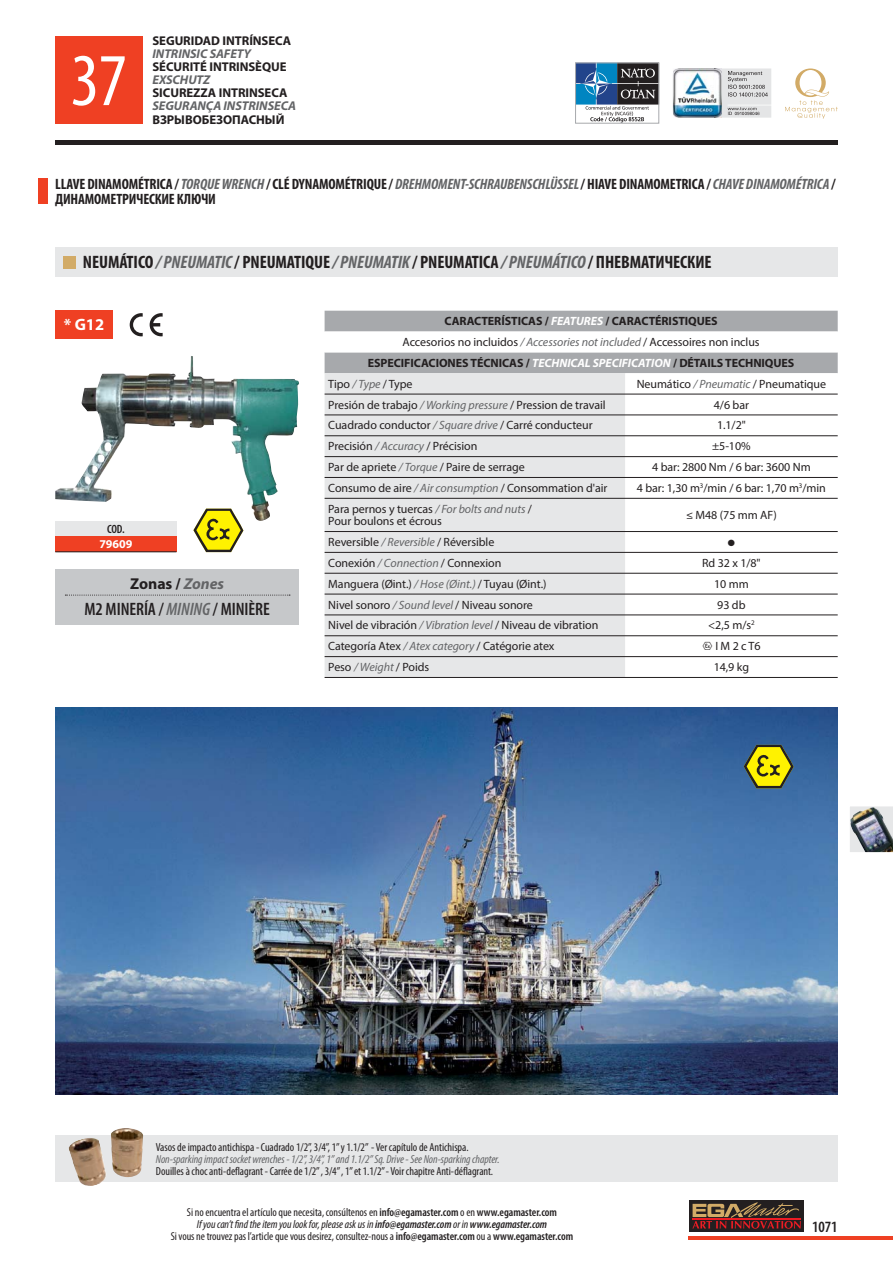
<style>
.page{position:relative;width:893px;height:1263px;background:#fff}
.page>*{position:absolute;margin:0;border:0;box-sizing:border-box;transform-origin:0 0}
.t1{font:condensed 75px "Myriad Pro";color:#fff}
.t2{font:700 condensed 18px "Myriad Pro";letter-spacing:-.005em;color:#231f20}
.t3{font:600 condensed 18px "Myriad Pro";letter-spacing:-.005em;color:#231f20}
.t4{font:700 16.5px "Myriad Pro";color:#fff}
.t5{font:700 15.75px "Myriad Pro";letter-spacing:-.005em;color:#231f20}
.t6{font:600 condensed 15.75px "Myriad Pro";color:#231f20}
.t7{font:700 condensed 15px/15.3px "Myriad Pro";letter-spacing:-.01em;color:#231f20}
.t8{font:700 12.75px "Myriad Pro";letter-spacing:-.005em;color:#231f20}
.t9{font:italic 700 12.75px "Myriad Pro";letter-spacing:-.005em;color:#636466}
.t10{font:12px/12.5px "Myriad Pro";letter-spacing:-.005em;color:#231f20}
.t11{font:700 12px "Myriad Pro";letter-spacing:-.005em;color:#231f20}
.t12{font:700 12px "Myriad Pro";letter-spacing:-.005em;color:#fff}
.t13{font:600 condensed 12px "Myriad Pro";color:#231f20}
.t14{font:condensed 11.7px "Myriad Pro";letter-spacing:-.005em;color:#231f20}
.t15{font:italic condensed 11.7px "Myriad Pro";letter-spacing:-.005em;color:#636466}
.t16{font:condensed 11.55px/11.9px "Myriad Pro";letter-spacing:-.005em;color:#231f20;text-align:center}
.t17{font:9px "Zapf Dingbats";color:#231f20}
.s1{font-style:italic;color:#636466}
.s2{font-style:italic;color:#fff}
.s3{font-family:"Egamaster Iconografia"}
.s4{font-weight:600}
.s5{font-style:italic}
.s6{font-weight:600;font-style:italic}
</style>
<div class="page">
<svg style="left:722px;top:68px;width:49px;height:50px;background:#d2d3d4"></svg>
<img style="left:673px;top:68px;width:41px;height:50px">
<img style="left:714px;top:68px;width:8px;height:50px">
<svg style="left:785px;top:68px;width:53px;height:51px"></svg>
<svg style="left:577px;top:65px;width:80px;height:56px"></svg>
<div style="left:575px;top:63px;width:84px;height:60px;border:1px solid #a7a9ac"></div>
<img style="left:55px;top:356px;width:244px;height:165px">
<div style="left:55px;top:36px;width:88px;height:87px;background:#ef4023"></div>
<div style="left:55px;top:521px;width:121px;height:15px;background:#e6e7e8"></div>
<div style="left:55px;top:536px;width:121px;height:16px;background:#ef4023"></div>
<hr style="left:55px;top:551px;width:121px;height:1px;background:#231f20">
<div style="left:325px;top:311px;width:513px;height:20px;background:#a7a9ac"></div>
<svg style="left:325px;top:331px;width:513px;height:346px"></svg>
<div style="left:325px;top:373px;width:300px;height:304px;background:#e6e7e8"></div>
<hr style="left:325px;top:394px;width:513px;height:1px;background:#231f20">
<hr style="left:325px;top:415px;width:513px;height:1px;background:#231f20">
<hr style="left:325px;top:435px;width:513px;height:1px;background:#231f20">
<hr style="left:325px;top:456px;width:513px;height:1px;background:#231f20">
<hr style="left:325px;top:477px;width:513px;height:1px;background:#231f20">
<hr style="left:325px;top:498px;width:513px;height:1px;background:#231f20">
<hr style="left:325px;top:531px;width:513px;height:1px;background:#231f20">
<hr style="left:325px;top:552px;width:513px;height:1px;background:#231f20">
<hr style="left:325px;top:573px;width:513px;height:1px;background:#231f20">
<hr style="left:325px;top:594px;width:513px;height:1px;background:#231f20">
<hr style="left:325px;top:615px;width:513px;height:1px;background:#231f20">
<hr style="left:325px;top:635px;width:513px;height:1px;background:#231f20">
<hr style="left:325px;top:656px;width:513px;height:1px;background:#231f20">
<hr style="left:325px;top:677px;width:513px;height:1px;background:#231f20">
<div style="left:55px;top:569px;width:244px;height:56px;background:#c6c8ca"></div>
<svg style="left:65px;top:595px;width:225px;height:1px"></svg>
<svg style="left:150px;top:313px;width:13px;height:23px"></svg>
<svg style="left:130px;top:313px;width:13px;height:23px"></svg>
<div style="left:55px;top:311px;width:58px;height:28px;background:#ef4023"></div>
<svg style="left:193px;top:509px;width:50px;height:43px"></svg>
<div style="left:55px;top:1135px;width:783px;height:47px;background:#e6e7e8"></div>
<img style="left:111px;top:1128px;width:32px;height:49px">
<img style="left:69px;top:1138px;width:37px;height:48px">
<div style="left:55px;top:248px;width:783px;height:29px;background:#e6e7e8"></div>
<div style="left:64px;top:256px;width:12px;height:12px;background:#d2ab67"></div>
<div style="left:38px;top:179px;width:10px;height:25px;background:#ef4023"></div>
<img style="left:55px;top:707px;width:783px;height:387px">
<svg style="left:744px;top:745px;width:50px;height:43px;background:#9ca02d"></svg>
<div style="left:55px;top:140px;width:783px;height:5px;background:#231f20"></div>
<hr style="left:689px;top:1236px;width:204px;height:3px;background:#ef4023">
<div style="left:689px;top:1200px;width:115px;height:32px;background:#231f20"></div>
<svg style="left:692px;top:1202px;width:109px;height:27px"></svg>
<img style="left:850px;top:806px;width:43px;height:47px">
<h1 class="t1" style="left:71px;top:52px;width:58px">37</h1>
<p class="t8" style="left:152px;top:36px;width:140px">SEGURIDAD INTRÍNSECA</p>
<p class="t9" style="left:152px;top:49px;width:100px">INTRINSIC SAFETY</p>
<p class="t8" style="left:152px;top:62px;width:136px">SÉCURITÉ INTRINSÈQUE</p>
<p class="t9" style="left:152px;top:75px;width:59px">EXSCHUTZ</p>
<p class="t8" style="left:152px;top:88px;width:136px">SICUREZZA INTRINSECA</p>
<p class="t9" style="left:152px;top:101px;width:145px">SEGURANÇA INSTRINSECA</p>
<p class="t8" style="left:152px;top:114px;width:134px">ВЗРЫВОБЕЗОПАСНЫЙ</p>
<p class="t7" style="left:55px;top:178px;width:782px">LLAVE DINAMOMÉTRICA / <span class="s1">TORQUE WRENCH</span> / CLÉ DYNAMOMÉTRIQUE / <span class="s1">DREHMOMENT-SCHRAUBENSCHLÜSSEL</span> / HIAVE DINAMOMETRICA / <span class="s1">CHAVE DINAMOMÉTRICA</span> /<br>ДИНАМОМЕТРИЧЕСКИЕ КЛЮЧИ</p>
<h2 class="t2" style="left:83px;top:255px;width:630px">NEUMÁTICO <span class="s1">/ PNEUMATIC</span> / PNEUMATIQUE <span class="s1">/ PNEUMATIK</span> / PNEUMATICA <span class="s1">/ PNEUMÁTICO</span> / ПНЕВМАТИЧЕСКИЕ</h2>
<h3 class="t4" style="left:64px;top:319px;width:42px">* G12</h3>
<p class="t13" style="left:107px;top:524px;width:19px">COD.</p>
<p class="t12" style="left:99px;top:539px;width:35px">79609</p>
<h3 class="t5" style="left:130px;top:578px;width:95px">Zonas / <span class="s1">Zones</span></h3>
<h2 class="t3" style="left:85px;top:602px;width:187px">M2 MINERÍA / <span class="s1">MINING</span> / MINIÈRE</h2>
<p class="t11" style="left:444px;top:317px;width:275px">CARACTERÍSTICAS / <span class="s2">FEATURES</span> / CARACTÉRISTIQUES</p>
<p class="t10" style="left:403px;top:337px;width:359px">Accesorios no incluidos <span class="s1">/ Accessories not included</span> / Accessoires non inclus</p>
<p class="t11" style="left:368px;top:358px;width:428px">ESPECIFICACIONES TÉCNICAS / <span class="s2">TECHNICAL SPECIFICATION</span> / DÉTAILS TECHNIQUES</p>
<p class="t10" style="left:328px;top:379px;width:86px">Tipo <span class="s1">/ Type</span> / Type</p>
<p class="t10" style="left:637px;top:379px;width:191px">Neumático <span class="s1">/ Pneumatic</span> / Pneumatique</p>
<p class="t10" style="left:328px;top:399px;width:279px">Presión de trabajo <span class="s1">/ Working pressure</span> / Pression de travail</p>
<p class="t10" style="left:714px;top:399px;width:37px">4/6 bar</p>
<p class="t10" style="left:328px;top:420px;width:266px">Cuadrado conductor <span class="s1">/ Square drive</span> / Carré conducteur</p>
<p class="t10" style="left:717px;top:420px;width:30px">1.1/2"</p>
<p class="t10" style="left:328px;top:441px;width:151px">Precisión <span class="s1">/ Accuracy</span> / Précision</p>
<p class="t10" style="left:712px;top:441px;width:40px">±5-10%</p>
<p class="t10" style="left:328px;top:462px;width:198px">Par de apriete <span class="s1">/ Torque</span> / Paire de serrage</p>
<p class="t10" style="left:652px;top:462px;width:160px">4 bar: 2800 Nm / 6 bar: 3600 Nm</p>
<p class="t10" style="left:328px;top:483px;width:281px">Consumo de aire <span class="s1">/ Air consumption</span> / Consommation d'air</p>
<p class="t10" style="left:637px;top:483px;width:191px">4 bar: 1,30 m<sup>3</sup>/min / 6 bar: 1,70 m<sup>3</sup>/min</p>
<p class="t10" style="left:328px;top:504px;width:205px">Para pernos y tuercas <span class="s1">/ For bolts and nuts</span> /<br>Pour boulons et écrous</p>
<p class="t10" style="left:686px;top:510px;width:92px">≤ M48 (75 mm AF)</p>
<p class="t10" style="left:328px;top:537px;width:168px">Reversible <span class="s1">/ Reversible</span> / Réversible</p>
<p class="t17" style="left:728px;top:538px;width:9px">●</p>
<p class="t10" style="left:328px;top:558px;width:175px">Conexión <span class="s1">/ Connection</span> / Connexion</p>
<p class="t10" style="left:702px;top:558px;width:60px">Rd 32 x 1/8"</p>
<p class="t10" style="left:328px;top:579px;width:220px">Manguera (Øint.) <span class="s1">/ Hose (Øint.)</span> / Tuyau (Øint.)</p>
<p class="t10" style="left:714px;top:579px;width:36px">10 mm</p>
<p class="t10" style="left:328px;top:599px;width:206px">Nivel sonoro <span class="s1">/ Sound level</span> / Niveau sonore</p>
<p class="t10" style="left:717px;top:599px;width:30px">93 db</p>
<p class="t10" style="left:328px;top:620px;width:271px">Nivel de vibración <span class="s1">/ Vibration level</span> / Niveau de vibration</p>
<p class="t10" style="left:708px;top:620px;width:48px">&lt;2,5 m/s<sup>2</sup></p>
<p class="t10" style="left:328px;top:641px;width:228px">Categoría Atex <span class="s1">/ Atex category</span> / Catégorie atex</p>
<p class="t10" style="left:702px;top:641px;width:60px"><span class="s3">Β</span> I M 2 c T6</p>
<p class="t10" style="left:328px;top:662px;width:102px">Peso <span class="s1">/ Weight</span> / Poids</p>
<p class="t10" style="left:714px;top:662px;width:37px">14,9 kg</p>
<p class="t14" style="left:156px;top:1142px;width:314px">Vasos de impacto antichispa - Cuadrado 1/2”, 3/4”, 1” y 1.1/2” - Ver capítulo de Antichispa.</p>
<p class="t15" style="left:156px;top:1154px;width:345px">Non-sparking impact socket wrenches - 1/2”, 3/4”, 1” and 1.1/2” Sq. Drive - See Non-sparking chapter.</p>
<p class="t14" style="left:156px;top:1166px;width:339px">Douilles à choc anti-deflagrant - Carrée de 1/2” , 3/4” , 1” et 1.1/2” - Voir chapitre Anti-déflagrant.</p>
<p class="t16" style="left:171px;top:1207px;width:404px">Si no encuentra el artículo que necesita, consúltenos en <span class="s4">info@egamaster.com</span> o en <span class="s4">www.egamaster.com<br></span><span class="s5">If you can’t find the item you look for, please ask us in</span> <span class="s6">info@egamaster.com</span> <span class="s5">or in</span> <span class="s6">www.egamaster.com<br></span>Si vous ne trouvez pas l’article que vous desirez, consultez-nous a <span class="s4">info@egamaster.com</span> ou a <span class="s4">www.egamaster.com</span></p>
<h3 class="t6" style="left:812px;top:1220px;width:27px">1071</h3>
</div>
